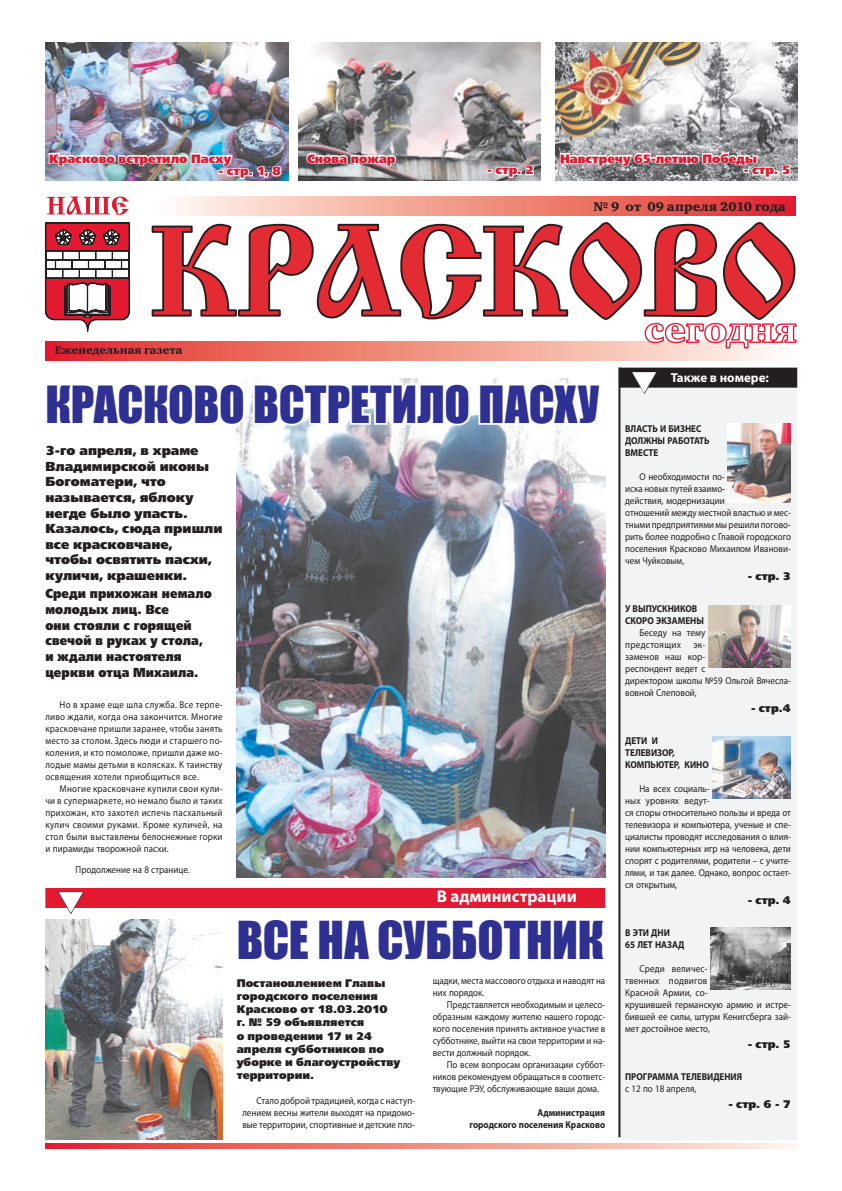
<style>
.page{position:relative;width:842px;height:1191px;background:#fff}
.page>*{position:absolute;margin:0;border:0;box-sizing:border-box;transform-origin:0 0}
.t1{font:48px "Impact";letter-spacing:-.01em;color:#2e3092}
.t2{font:47px "Impact";color:#2e3092}
.t3{font:700 17px "Myriad Pro";color:#fff}
.t4{font:13px/15.6px "Free Set Black C";color:#231f20}
.t5{font:13px/15.6px "Free Set Black C";color:#231f20;scale:.9 1}
.t6{font:13px "Charter Black C";letter-spacing:.01em;color:#231f20}
.t7{font:700 13px "Myriad Pro";color:#fff}
.t8{font:12px "Free Set Black C";color:#e21931}
.t9{font:11px/13.2px "Free Set Black C";letter-spacing:.005em;color:#231f20}
.t10{font:10px/12px "Myriad Pro";color:#231f20;text-align:justify;scale:.9 1}
.t11{font:10px/12px "Myriad Pro";color:#231f20;scale:.91 1}
.t12{font:700 10px/12px "Myriad Pro";color:#231f20;scale:.9 1}
</style>
<div class="page">
<img style="left:45px;top:1143px;width:752px;height:5px">
<img style="left:45px;top:43px;width:243px;height:137px">
<img style="left:556px;top:43px;width:241px;height:137px">
<img style="left:299px;top:43px;width:242px;height:137px">
<div style="left:619px;top:386px;width:178px;height:753px;background:#f2f3f4"></div>
<svg style="left:305px;top:152px;width:92px;height:15px"></svg>
<svg style="left:487px;top:164px;width:48px;height:15px"></svg>
<svg style="left:559px;top:150px;width:233px;height:31px"></svg>
<img style="left:48px;top:151px;width:235px;height:30px">
<div style="left:45px;top:888px;width:560px;height:20px;background:#e21931"></div>
<img style="left:45px;top:919px;width:177px;height:221px">
<img style="left:237px;top:450px;width:368px;height:427px">
<svg style="left:44px;top:196px;width:753px;height:254px"></svg>
<hr style="left:618px;top:367px;width:2px;height:770px;background:#231f20">
<img style="left:710px;top:927px;width:81px;height:62px">
<img style="left:708px;top:605px;width:82px;height:63px">
<img style="left:712px;top:736px;width:79px;height:63px">
<img style="left:728px;top:423px;width:62px;height:79px">
<svg style="left:58px;top:891px;width:26px;height:24px"></svg>
<p class="t8" style="left:49px;top:151px;width:184px">Красково встретило Пасху</p>
<p class="t8" style="left:218px;top:164px;width:64px">- стр. 1, 8</p>
<p class="t8" style="left:307px;top:151px;width:90px">Снова пожар</p>
<p class="t8" style="left:487px;top:163px;width:49px">- стр. 2</p>
<p class="t8" style="left:560px;top:151px;width:199px">Навстречу 65-летию Победы</p>
<p class="t8" style="left:744px;top:163px;width:49px">- стр. 5</p>
<h3 class="t6" style="left:593px;top:199px;width:194px">№ 9 от 09 апреля 2010 года</h3>
<h2 class="t2" style="left:45px;top:368px;width:75px">Красково</h2>
<h2 class="t2" style="left:253px;top:368px;width:348px">встретило пасху</h2>
<h3 class="t4" style="left:45px;top:443px;width:179px">3-го апреля, в храме<br>Владимирской иконы<br>Богоматери, что называется, яблоку негде было упасть.<br>Казалось, сюда пришли все красковчане, чтобы освятить пасхи, куличи, крашенки.</h3>
<h3 class="t5" style="left:45px;top:586px;width:187px">Среди прихожан немало молодых лиц. Все<br>они стояли с горящей свечой в руках у стола, и ждали настоятеля церкви отца Михаила.</h3>
<p class="t10" style="left:45px;top:698px;width:198px;text-indent:14px">Но в храме еще шла служба. Все терпе&shy;ливо ждали, когда она закончится. Многие красковчане пришли заранее, чтобы занять место за столом. Здесь люди и старшего по&shy;коления, и кто помоложе, пришли даже мо&shy;лодые мамы детьми в колясках. К таинству освящения хотели приобщиться все.</p>
<p class="t10" style="left:45px;top:782px;width:198px;text-indent:14px">Многие красковчане купили свои кули&shy;чи в супермаркете, но немало было и таких прихожан, кто захотел испечь пасхальный кулич своими руками. Кроме куличей, на стол были выставлены белоснежные горки и пирамиды творожной пасхи.</p>
<p class="t10" style="left:76px;top:863px;width:128px">Продолжение на 8 странице.</p>
<h3 class="t3" style="left:437px;top:885px;width:142px">В администрации</h3>
<h1 class="t1" style="left:237px;top:902px;width:368px">ВСЕ НА СУББОТНИК</h1>
<p class="t9" style="left:237px;top:976px;width:165px">Постановлением Главы городского поселения<br>Красково от 18.03.2010<br>г. № 59 объявляется<br>о проведении 17 и 24 апреля субботников по уборке и благоустройству территории.</p>
<p class="t10" style="left:433px;top:974px;width:193px">щадки, места массового отдыха и наводят на них порядок.</p>
<p class="t10" style="left:433px;top:998px;width:193px;text-indent:14px">Представляется необходимым и целесо&shy;образным каждому жителю нашего городс&shy;кого поселения принять активное участие в субботнике, выйти на свои территории и на&shy;вести должный порядок.</p>
<p class="t10" style="left:433px;top:1058px;width:193px;text-indent:14px">По всем вопросам организации суббот&shy;ников рекомендуем обращаться в соответс&shy;твующие РЭУ, обслуживающие ваши дома.</p>
<p class="t12" style="left:469px;top:1106px;width:152px;text-align:right">Администрация<br>городского поселения Красково</p>
<p class="t10" style="left:242px;top:1094px;width:193px;text-indent:14px">Стало доброй традицией, когда с наступ&shy;лением весны жители выходят на придомо&shy;вые территории, спортивные и детские пло-</p>
<h3 class="t7" style="left:630px;top:369px;width:140px">❑ Также в номере:</h3>
<p class="t12" style="left:625px;top:422px;width:95px">ВЛАСТЬ И БИЗНЕС<br>ДОЛЖНЫ РАБОТАТЬ<br>ВМЕСТЕ</p>
<p class="t10" style="left:625px;top:470px;width:186px;text-align:left;text-indent:14px">О необходимости по-<br>иска новых путей взаимо-<br>действия, модернизации<br>отношений между местной властью и мес&shy;тными предприятиями мы решили погово&shy;рить более подробно с Главой городского поселения Красково Михаилом Иванови&shy;чем Чуйковым,</p>
<p class="t9" style="left:748px;top:570px;width:45px">- стр. 3</p>
<p class="t12" style="left:625px;top:602px;width:89px">У ВЫПУСКНИКОВ<br>СКОРО ЭКЗАМЕНЫ</p>
<p class="t11" style="left:625px;top:626px;width:184px;text-indent:14px">Беседу на тему<br>предстоящих эк-<br>заменов наш кор-<br>респондент ведет с<br>директором школы №59 Ольгой Вячесла&shy;вовной Слеповой,</p>
<p class="t9" style="left:751px;top:702px;width:41px">- стр.4</p>
<p class="t12" style="left:625px;top:734px;width:94px">ДЕТИ И<br>ТЕЛЕВИЗОР,<br>КОМПЬЮТЕР, КИНО</p>
<p class="t11" style="left:625px;top:782px;width:184px;text-indent:14px">На всех социаль-<br>ных уровнях ведут-<br>ся споры относительно пользы и вреда от телевизора и компьютера, ученые и спе&shy;циалисты проводят исследования о влия&shy;нии компьютерных игр на человека, дети спорят с родителями, родители – с учите&shy;лями, и так далее. Однако, вопрос остает&shy;ся открытым,</p>
<p class="t9" style="left:748px;top:894px;width:45px">- стр. 4</p>
<p class="t12" style="left:625px;top:926px;width:67px">В ЭТИ ДНИ<br>65 ЛЕТ НАЗАД</p>
<p class="t11" style="left:625px;top:962px;width:184px;text-indent:14px">Среди величес-<br>твенных подвигов<br>Красной Армии, со-<br>крушившей германскую армию и истре&shy;бившей ее силы, штурм Кенигсберга зай&shy;мет достойное место,</p>
<p class="t9" style="left:748px;top:1038px;width:45px">- стр. 5</p>
<p class="t12" style="left:625px;top:1070px;width:131px">ПРОГРАММА ТЕЛЕВИДЕНИЯ</p>
<p class="t10" style="left:625px;top:1082px;width:81px">с 12 по 18 апреля,</p>
<p class="t9" style="left:728px;top:1098px;width:64px">- стр. 6 - 7</p>
</div>
